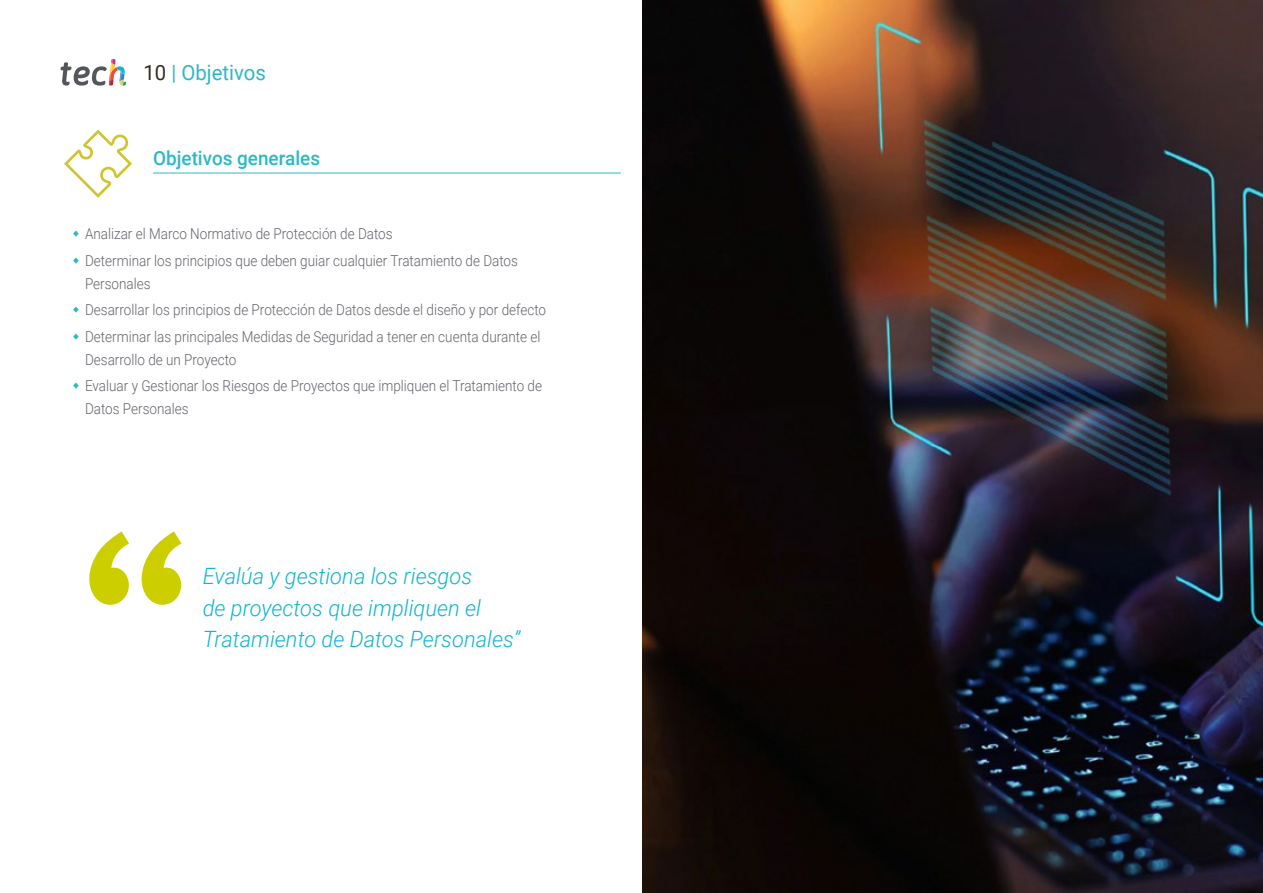
<style>
.page{position:relative;width:1263px;height:893px;background:#fff}
.page>*{position:absolute;margin:0;border:0;box-sizing:border-box;transform-origin:0 0}
.t1{font:italic 300 22.5px/31.5px "Roboto";color:#0fb6cf}
.t2{font:21px "Roboto";color:#2db8c5}
.t3{font:500 19.5px "Roboto";color:#2db8c5}
.t4{font:300 15px/26.7px "Roboto";color:#61646a;scale:.9 1}
.s1{color:#312e20}
</style>
<div class="page">
<svg style="left:64px;top:130px;width:68px;height:68px"></svg>
<img style="left:642px;top:0;width:621px;height:893px">
<svg style="left:61px;top:59px;width:65px;height:27px"></svg>
<svg style="left:89px;top:531px;width:92px;height:74px"></svg>
<hr style="left:153px;top:173px;width:468px;height:1px;background:#2db8c5">
<h2 class="t2" style="left:144px;top:57px;width:124px"><span class="s1">10</span> | Objetivos</h2>
<h3 class="t3" style="left:153px;top:144px;width:169px">Objetivos generales</h3>
<p class="t4" style="left:85px;top:220px;width:483px">Analizar el Marco Normativo de Protección de Datos<br>Determinar los principios que deben guiar cualquier Tratamiento de Datos</p>
<p class="t4" style="left:85px;top:269px;width:514px">Personales<br>Desarrollar los principios de Protección de Datos desde el diseño y por defecto<br>Determinar las principales Medidas de Seguridad a tener en cuenta durante el</p>
<p class="t4" style="left:85px;top:345px;width:509px">Desarrollo de un Proyecto<br>Evaluar y Gestionar los Riesgos de Proyectos que impliquen el Tratamiento de</p>
<p class="t4" style="left:85px;top:395px;width:117px">Datos Personales</p>
<h1 class="t1" style="left:203px;top:560px;width:319px">Evalúa y gestiona los riesgos<br>de proyectos que impliquen el<br>Tratamiento de Datos Personales”</h1>
</div>
